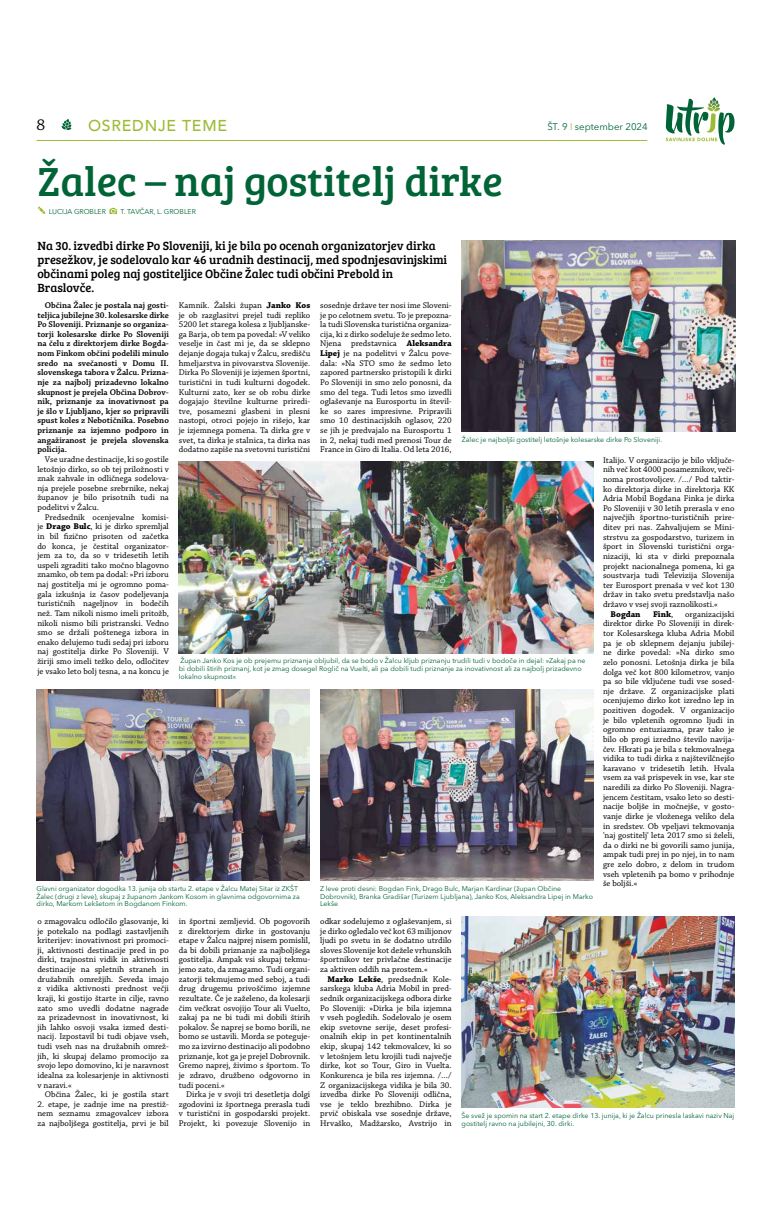
<style>
.page{position:relative;width:772px;height:1218px;background:#fff}
.page>*{position:absolute;margin:0;border:0;box-sizing:border-box;transform-origin:0 0}
.t1{font:42px "Bree Serif";color:#006437}
.t2{font:16.62px "Chaparral Pro";color:#000}
.t3{font:500 15.75px "Avenir";letter-spacing:.05em;color:#9ebb36}
.t4{font:12.25px/14px "Bree Serif";color:#000}
.t5{font:9.62px "Avenir Next LT Pro";color:#006437}
.t6{font:8.75px/9.6px "Chaparral Pro";color:#000;text-align:justify}
.t7{font:600 8.75px/9.6px "Chaparral Pro";color:#000;text-align:justify}
.t8{font:700 8.75px "Chaparral Pro";color:#000}
.t9{font:7px/7.9px "Avenir Next LT Pro";color:#006437}
.s1{color:#9ebb36}
.s2{font-weight:700}
.s3{font-weight:400}
</style>
<div class="page">
<svg style="left:61px;top:119px;width:10px;height:11px"></svg>
<hr style="left:37px;top:140px;width:610px;height:1px;background:#9ebb36">
<svg style="left:665px;top:97px;width:70px;height:48px"></svg>
<svg style="left:38px;top:207px;width:7px;height:7px"></svg>
<svg style="left:109px;top:208px;width:8px;height:6px"></svg>
<img style="left:461px;top:916px;width:273px;height:191px">
<img style="left:462px;top:240px;width:272px;height:191px">
<img style="left:37px;top:689px;width:272px;height:191px">
<img style="left:320px;top:689px;width:273px;height:191px">
<img style="left:179px;top:462px;width:414px;height:191px">
<h2 class="t2" style="left:37px;top:116px;width:10px">8</h2>
<h3 class="t3" style="left:88px;top:112px;width:140px">OSREDNJE TEME</h3>
<p class="t5" style="left:547px;top:121px;width:102px">ŠT. 9 <span class="s1">I</span> september 2024</p>
<h1 class="t1" style="left:38px;top:151px;width:466px">Žalec – naj gostitelj dirke</h1>
<p class="t9" style="left:49px;top:208px;width:59px">LUCIJA GROBLER</p>
<p class="t9" style="left:120px;top:208px;width:77px">T. TAVČAR, L. GROBLER</p>
<h3 class="t4" style="left:37px;top:238px;width:411px">Na 30. izvedbi dirke Po Sloveniji, ki je bila po ocenah organizatorjev dirka presežkov, je sodelovalo kar 46 uradnih destinacij, med spodnjesavinjskimi občinami poleg naj gostiteljice Občine Žalec tudi občini Prebold in Braslovče.</h3>
<p class="t7" style="left:37px;top:301px;width:133px;text-indent:7px">Občina Žalec je postala naj gosti&shy;teljica jubilejne 30. kolesarske dirke Po Sloveniji. Priznanje so organiza&shy;torji kolesarske dirke Po Sloveniji na čelu z direktorjem dirke Bogda&shy;nom Finkom občini podelili minulo sredo na svečanosti v Domu II. slovenskega tabora v Žalcu. Prizna&shy;nje za najbolj prizadevno lokalno skupnost je prejela Občina Dobrov&shy;nik, priznanje za inovativnost pa je šlo v Ljubljano, kjer so pripravili spust koles z Nebotičnika. Posebno priznanje za izjemno podporo in angažiranost je prejela slovenska policija.</p>
<p class="t6" style="left:37px;top:455px;width:133px;text-indent:7px">Vse uradne destinacije, ki so gostile letošnjo dirko, so ob tej priložnosti v znak zahvale in odličnega sodelova&shy;nja prejele posebne srebrnike, nekaj županov je bilo prisotnih tudi na podelitvi v Žalcu.</p>
<p class="t6" style="left:37px;top:512px;width:133px;text-indent:7px">Predsednik ocenjevalne komisi&shy;je <span class="s2">Drago Bulc</span>, ki je dirko spremljal in bil fizično prisoten od začetka do konca, je čestital organizator&shy;jem za to, da so v tridesetih letih uspeli zgraditi tako močno blagovno znamko, ob tem pa dodal: »Pri izboru naj gostitelja mi je ogromno poma&shy;gala izkušnja iz časov podeljevanja turističnih nageljnov in bodečih než. Tam nikoli nismo imeli pritožb, nikoli nismo bili pristranski. Vedno smo se držali poštenega izbora in enako delujemo tudi sedaj pri izboru naj gostitelja dirke Po Sloveniji. V žiriji smo imeli težko delo, odločitev je vsako leto bolj tesna, a na koncu je</p>
<p class="t6" style="left:179px;top:301px;width:133px">Kamnik. Žalski župan <span class="s2">Janko Kos </span>je ob razglasitvi prejel tudi repliko 5200 let starega kolesa z ljubljanske&shy;ga Barja, ob tem pa povedal: »V veliko veselje in čast mi je, da se sklepno dejanje dogaja tukaj v Žalcu, središču hmeljarstva in pivovarstva Slovenije.<br>Dirka Po Sloveniji je izjemen športni, turistični in tudi kulturni dogodek.<br>Kulturni zato, ker se ob robu dirke dogajajo številne kulturne priredi&shy;tve, posamezni glasbeni in plesni nastopi, otroci pojejo in rišejo, kar je izjemnega pomena. Ta dirka gre v svet, ta dirka je stalnica, ta dirka nas dodatno zapiše na svetovni turistični</p>
<p class="t6" style="left:320px;top:301px;width:133px">sosednje države ter nosi ime Sloveni&shy;je po celotnem svetu. To je prepozna&shy;la tudi Slovenska turistična organiza&shy;cija, ki z dirko sodeluje že sedmo leto.<br>Njena predstavnica <span class="s2">Aleksandra Lipej</span> je na podelitvi v Žalcu pove&shy;dala: »Na STO smo že sedmo leto zapored partnersko pristopili k dirki Po Sloveniji in smo zelo ponosni, da smo del tega. Tudi letos smo izvedli oglaševanje na Eurosportu in števil&shy;ke so zares impresivne. Pripravili smo 10 destinacijskih oglasov, 220 se jih je predvajalo na Eurosportu 1 in 2, nekaj tudi med prenosi Tour de France in Giro di Italia. Od leta 2016,</p>
<p class="t9" style="left:462px;top:435px;width:202px">Žalec je najboljši gostitelj letošnje kolesarske dirke Po Sloveniji.</p>
<p class="t6" style="left:603px;top:455px;width:133px">Italijo. V organizacijo je bilo vključe&shy;nih več kot 4000 posameznikov, veči&shy;noma prostovoljcev. /…/ Pod taktir&shy;ko direktorja dirke in direktorja KK Adria Mobil Bogdana Finka je dirka Po Sloveniji v 30 letih prerasla v eno največjih športno-turističnih prire&shy;ditev pri nas. Zahvaljujem se Mini&shy;strstvu za gospodarstvo, turizem in šport in Slovenski turistični orga&shy;nizaciji, ki sta v dirki prepoznala projekt nacionalnega pomena, ki ga soustvarja tudi Televizija Slovenija ter Eurosport prenaša v več kot 130 držav in tako svetu predstavlja našo državo v vsej svoji raznolikosti.«</p>
<p class="t8" style="left:610px;top:609px;width:32px">Bogdan</p>
<p class="t8" style="left:653px;top:609px;width:22px">Fink<span class="s3">,</span></p>
<p class="t6" style="left:603px;top:609px;width:133px;text-indent:82px">organizacijski direktor dirke Po Sloveniji in direk&shy;tor Kolesarskega kluba Adria Mobil pa je ob sklepnem dejanju jubilej&shy;ne dirke povedal: »Na dirko smo zelo ponosni. Letošnja dirka je bila dolga več kot 800 kilometrov, vanjo pa so bile vključene tudi vse sosed&shy;nje države. Z organizacijske plati ocenjujemo dirko kot izredno lep in pozitiven dogodek. V organizacijo je bilo vpletenih ogromno ljudi in ogromno entuziazma, prav tako je bilo ob progi izredno število navija&shy;čev. Hkrati pa je bila s tekmovalnega vidika to tudi dirka z najštevilčnejšo karavano v tridesetih letih. Hvala vsem za vaš prispevek in vse, kar ste naredili za dirko Po Sloveniji. Nagra&shy;jencem čestitam, vsako leto so desti&shy;nacije boljše in močnejše, v gosto&shy;vanje dirke je vloženega veliko dela in sredstev. Ob vpeljavi tekmovanja 'naj gostitelj' leta 2017 smo si želeli, da o dirki ne bi govorili samo junija, ampak tudi prej in po njej, in to nam gre zelo dobro, z delom in trudom vseh vpletenih pa bomo v prihodnje še boljši.«</p>
<p class="t9" style="left:179px;top:657px;width:408px">Župan Janko Kos je ob prejemu priznanja obljubil, da se bodo v Žalcu kljub priznanju trudili tudi v bodoče in dejal: »Zakaj pa ne bi dobili štirih priznanj, kot je zmag dosegel Roglič na Vuelti, ali pa dobili tudi priznanje za inovativnost ali za najbolj prizadevno lokalno skupnost«</p>
<p class="t9" style="left:37px;top:884px;width:264px">Glavni organizator dogodka 13. junija ob startu 2. etape v Žalcu Matej Sitar iz ZKŠT<br>Žalec (drugi z leve), skupaj z županom Jankom Kosom in glavnima odgovornima za dirko, Markom Lekšetom in Bogdanom Finkom.</p>
<p class="t9" style="left:320px;top:884px;width:274px">Z leve proti desni: Bogdan Fink, Drago Bulc, Marjan Kardinar (župan Občine<br>Dobrovnik), Branka Gradišar (Turizem Ljubljana), Janko Kos, Aleksandra Lipej in Marko<br>Lekše</p>
<p class="t6" style="left:37px;top:917px;width:133px">o zmagovalcu odločilo glasovanje, ki je potekalo na podlagi zastavljenih kriterijev: inovativnost pri promoci&shy;ji, aktivnosti destinacije pred in po dirki, trajnostni vidik in aktivnosti destinacije na spletnih straneh in družabnih omrežjih. Seveda imajo z vidika aktivnosti prednost večji kraji, ki gostijo štarte in cilje, ravno zato smo uvedli dodatne nagrade za prizadevnost in inovativnost, ki jih lahko osvoji vsaka izmed desti&shy;nacij. Izpostavil bi tudi objave vseh, tudi vseh nas na družabnih omrež&shy;jih, ki skupaj delamo promocijo za svojo lepo domovino, ki je naravnost idealna za kolesarjenje in aktivnosti v naravi.«</p>
<p class="t6" style="left:45px;top:1090px;width:125px">Občina Žalec, ki je gostila start</p>
<p class="t6" style="left:37px;top:1099px;width:133px">2. etape, je zadnje ime na prestiž&shy;nem seznamu zmagovalcev izbora za najboljšega gostitelja, prvi je bil</p>
<p class="t6" style="left:179px;top:917px;width:133px">in športni zemljevid. Ob pogovorih z direktorjem dirke in gostovanju etape v Žalcu najprej nisem pomislil, da bi dobili priznanje za najboljšega gostitelja. Ampak vsi skupaj tekmu&shy;jemo zato, da zmagamo. Tudi organi&shy;zatorji tekmujemo med seboj, a tudi drug drugemu privoščimo izjemne rezultate. Če je zaželeno, da kolesarji čim večkrat osvojijo Tour ali Vuelto, zakaj pa ne bi tudi mi dobili štirih pokalov. Še naprej se bomo borili, ne bomo se ustavili. Morda se poteguje&shy;mo za izvirno destinacijo ali podobno priznanje, kot ga je prejel Dobrovnik.<br>Gremo naprej, živimo s športom. To je zdravo, družbeno odgovorno in tudi poceni.«</p>
<p class="t6" style="left:179px;top:1090px;width:133px;text-indent:7px">Dirka je v svoji tri desetletja dolgi zgodovini iz športnega prerasla tudi v turistični in gospodarski projekt.<br>Projekt, ki povezuje Slovenijo in</p>
<p class="t6" style="left:320px;top:917px;width:133px">odkar sodelujemo z oglaševanjem, si je dirko ogledalo več kot 63 milijonov ljudi po svetu in še dodatno utrdilo sloves Slovenije kot dežele vrhunskih športnikov ter privlačne destinacije za aktiven oddih na prostem.«</p>
<p class="t6" style="left:320px;top:974px;width:133px;text-indent:7px"><span class="s2">Marko Lekše</span>, predsednik Kole&shy;sarskega kluba Adria Mobil in pred&shy;sednik organizacijskega odbora dirke Po Sloveniji: »Dirka je bila izjemna v vseh pogledih. Sodelovalo je osem ekip svetovne serije, deset profesi&shy;onalnih ekip in pet kontinentalnih ekip, skupaj 142 tekmovalcev, ki so v letošnjem letu krojili tudi največje dirke, kot so Tour, Giro in Vuelta.<br>Konkurenca je bila res izjemna. /…/ Z organizacijskega vidika je bila 30. izvedba dirke Po Sloveniji odlična, vse je teklo brezhibno. Dirka je prvič obiskala vse sosednje države, Hrvaško, Madžarsko, Avstrijo in</p>
<p class="t9" style="left:461px;top:1111px;width:274px">Še svež je spomin na start 2. etape dirke 13. junija, ki je Žalcu prinesla laskavi naziv Naj gostitelj ravno na jubilejni, 30. dirki.</p>
</div>
